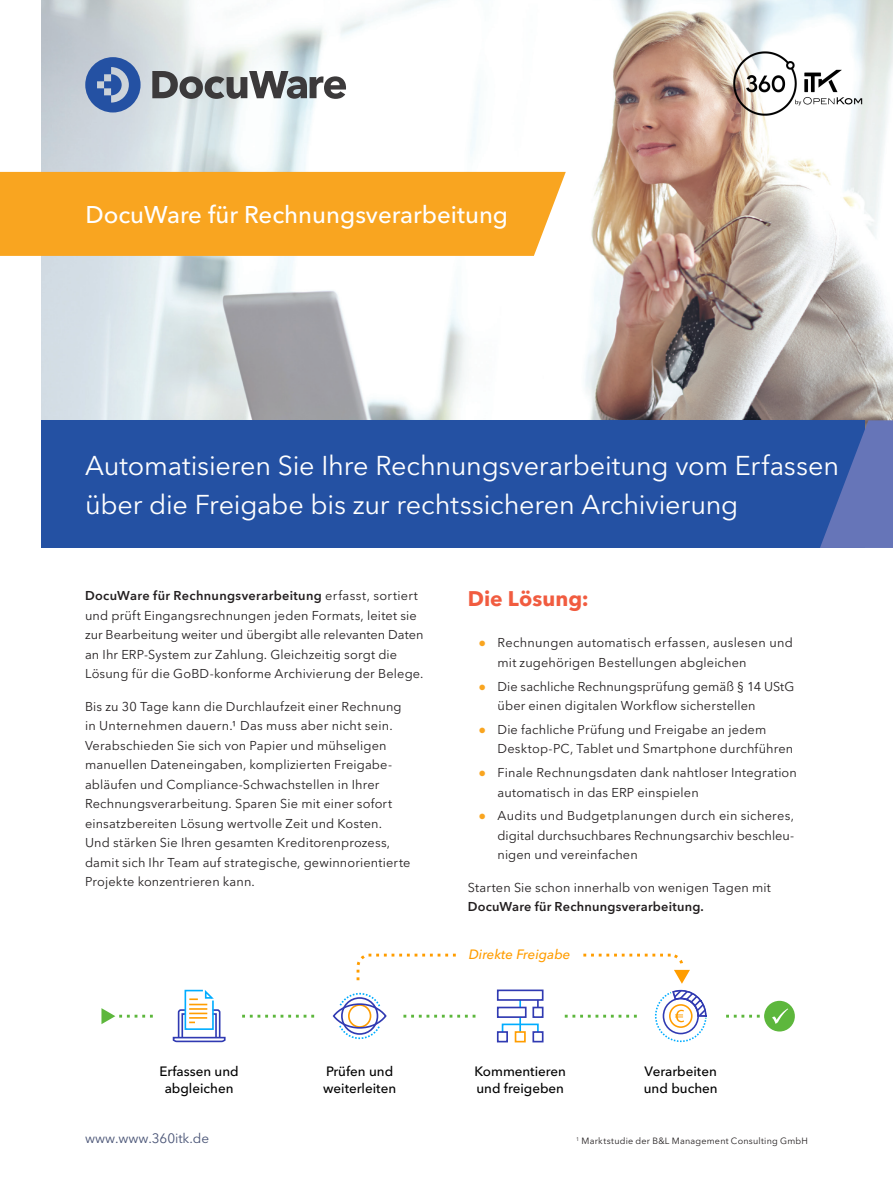
<style>
.page{position:relative;width:893px;height:1187px;background:#fff}
.page>*{position:absolute;margin:0;border:0;box-sizing:border-box;transform-origin:0 0}
.t1{font:27px/39px "Avenir Next LT Pro";letter-spacing:-.01em;color:#fff}
.t2{font:500 24px "Avenir Next LT Pro";color:#fff}
.t3{font:700 21px "Avenir Next LT Pro";color:#f15c40}
.t4{font:500 13.5px/17.2px "Avenir Next LT Pro";color:#000}
.t5{font:13.5px "Avenir Next LT Pro";letter-spacing:-.005em;color:#485375}
.t6{font:italic 500 13.5px "Avenir Next LT Pro";color:#ff9d00}
.t7{font:12.75px/19.5px "Avenir Next LT Pro";letter-spacing:.01em;color:#231f20}
.t8{font:9px "Avenir Next LT Pro";letter-spacing:.025em;color:#231f20}
.s1{font-weight:600}
.s2{font-family:"Bookman Old Style";color:#f9a520}
</style>
<div class="page">
<img style="left:41px;top:0;width:852px;height:420px">
<svg style="left:152px;top:71px;width:194px;height:28px;background:#8c8e8f"></svg>
<svg style="left:85px;top:57px;width:56px;height:55px;background:#6281b7"></svg>
<div style="left:41px;top:420px;width:824px;height:128px;background:#2451a3"></div>
<svg style="left:820px;top:420px;width:73px;height:128px"></svg>
<div style="left:357px;top:953px;width:327px;height:61px;border:3px dashed #ff9d00;border-radius:12px"></div>
<div style="left:764px;top:1000px;width:31px;height:31px;background:#5db73c;border-radius:50%"></div>
<svg style="left:772px;top:1008px;width:16px;height:15px"></svg>
<svg style="left:101px;top:967px;width:665px;height:75px"></svg>
<div style="left:459px;top:947px;width:121px;height:19px;background:#fff"></div>
<div style="left:0;top:172px;width:566px;height:84px;background:#f9a520"></div>
<div style="left:85px;top:205px;width:444px;height:19px;background:#f9a520"></div>
<img style="left:726px;top:39px;width:143px;height:91px">
<p class="t2" style="left:85px;top:200px;width:424px">DocuWare für Rechnungsverarbeitung</p>
<p class="t1" style="left:85px;top:446px;width:756px">Automatisieren Sie Ihre Rechnungsverarbeitung vom Erfassen über die Freigabe bis zur rechtssicheren Archivierung</p>
<p class="t7" style="left:85px;top:586px;width:340px"><span class="s1">DocuWare für Rechnungsverarbeitung</span> erfasst, sortiert und prüft Eingangsrechnungen jeden Formats, leitet sie zur Bearbeitung weiter und übergibt alle relevanten Daten an Ihr ERP-System zur Zahlung. Gleichzeitig sorgt die Lösung für die GoBD-konforme Archivierung der Belege.</p>
<p class="t7" style="left:85px;top:696px;width:327px">Bis zu 30 Tage kann die Durchlaufzeit einer Rechnung in Unternehmen dauern.¹ Das muss aber nicht sein.<br>Verabschieden Sie sich von Papier und mühseligen manuellen Dateneingaben, komplizierten Freigabe&shy;abläufen und Compliance-Schwachstellen in Ihrer Rechnungsverarbeitung. Sparen Sie mit einer sofort einsatzbereiten Lösung wertvolle Zeit und Kosten.<br>Und stärken Sie Ihren gesamten Kreditorenprozess, damit sich Ihr Team auf strategische, gewinnorientierte Projekte konzentrieren kann.</p>
<p class="t3" style="left:468px;top:586px;width:123px">Die Lösung:</p>
<p class="t7" style="left:497px;top:633px;width:297px;text-indent:-19px"><span class="s2">●</span> Rechnungen automatisch erfassen, auslesen und mit zugehörigen Bestellungen abgleichen</p>
<p class="t7" style="left:497px;top:676px;width:299px;text-indent:-19px"><span class="s2">●</span> Die sachliche Rechnungsprüfung gemäß § 14 UStG über einen digitalen Workflow sicherstellen</p>
<p class="t7" style="left:497px;top:719px;width:297px;text-indent:-19px"><span class="s2">●</span> Die fachliche Prüfung und Freigabe an jedem<br>Desktop-PC, Tablet und Smartphone durchführen</p>
<p class="t7" style="left:497px;top:762px;width:301px;text-indent:-19px"><span class="s2">●</span> Finale Rechnungsdaten dank nahtloser Integration automatisch in das ERP einspielen</p>
<p class="t7" style="left:497px;top:806px;width:298px;text-align:justify;text-indent:-19px"><span class="s2">●</span> Audits und Budgetplanungen durch ein sicheres, digital durchsuchbares Rechnungsarchiv beschleu&shy;nigen und vereinfachen</p>
<p class="t7" style="left:468px;top:877px;width:305px">Starten Sie schon innerhalb von wenigen Tagen mit<br><span class="s1">DocuWare für Rechnungsverarbeitung.</span></p>
<p class="t6" style="left:469px;top:946px;width:103px">Direkte Freigabe</p>
<p class="t4" style="left:159px;top:1062px;width:81px;text-align:center">Erfassen und abgleichen</p>
<p class="t5" style="left:85px;top:1129px;width:126px">www.www.360itk.de</p>
<p class="t4" style="left:323px;top:1062px;width:75px">Prüfen und weiterleiten</p>
<p class="t4" style="left:474px;top:1062px;width:93px">Kommentieren und freigeben</p>
<p class="t4" style="left:644px;top:1062px;width:75px">Verarbeiten und buchen</p>
<p class="t8" style="left:576px;top:1135px;width:233px"><sup>1</sup> Marktstudie der B&amp;L Management Consulting GmbH</p>
</div>
